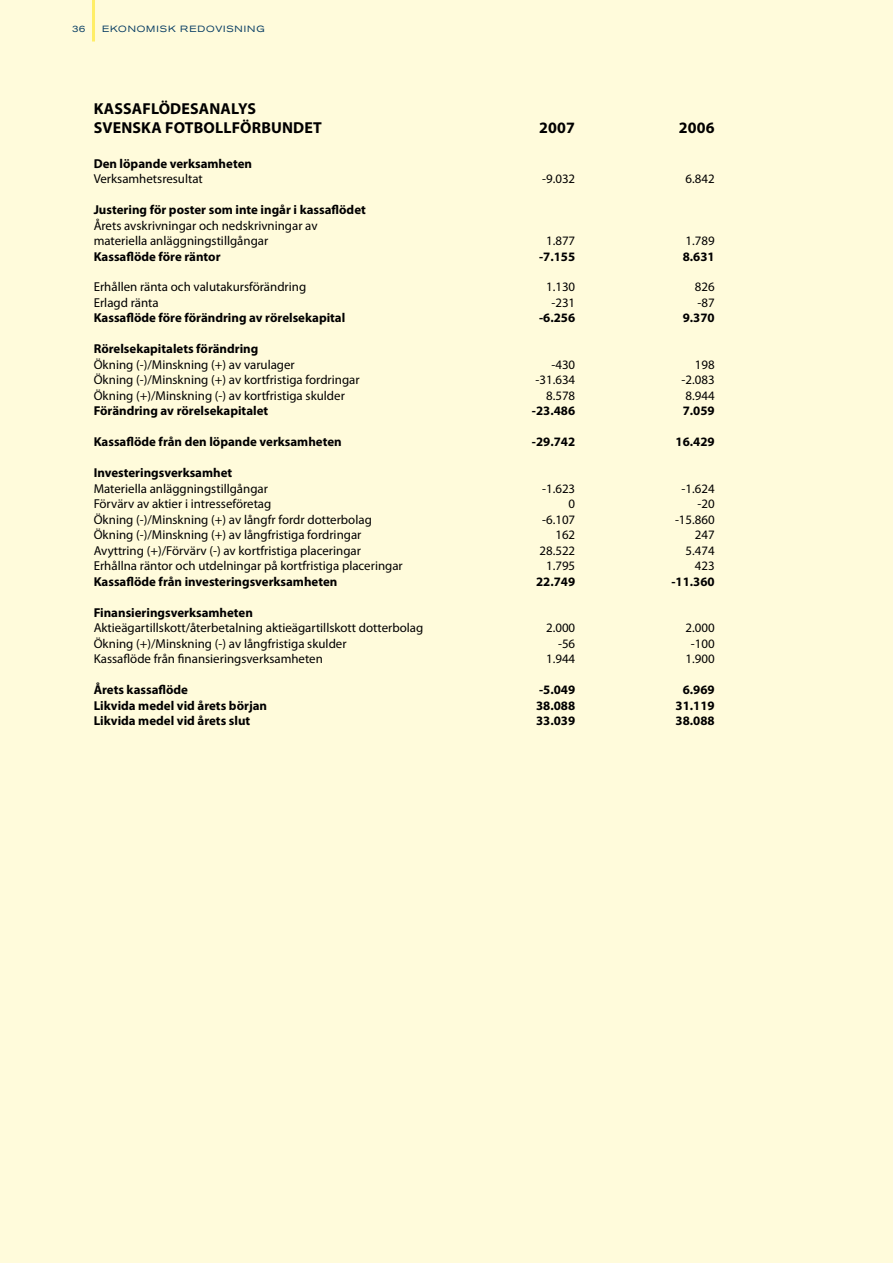
<style>
.page{position:relative;width:893px;height:1263px;background:#fffbdb}
.page>*{position:absolute;margin:0;border:0;box-sizing:border-box;transform-origin:0 0}
.t1{font:700 15.9px/19px "Myriad Pro";letter-spacing:.01em;color:#000}
.t2{font:12.9px/15.5px "Myriad Pro";color:#000}
.t3{font:700 12.9px "Myriad Pro";color:#000}
.t4{font:expanded 9px "Akzidenz Grotesk BE";letter-spacing:.095em;color:#043a62}
</style>
<div class="page">
<hr style="left:92px;top:0;width:3px;height:40px;background:#ffee67">
<p class="t4" style="left:72px;top:24px;width:14px">36</p>
<p class="t4" style="left:102px;top:24px;width:164px">EKONOMISK REDOVISNING</p>
<p class="t1" style="left:94px;top:99px;width:230px">KASSAFLÖDESANALYS<br>SVENSKA FOTBOLLFÖRBUNDET</p>
<p class="t1" style="left:539px;top:118px;width:37px">2007</p>
<p class="t1" style="left:679px;top:118px;width:37px">2006</p>
<p class="t3" style="left:94px;top:155px;width:160px">Den löpande verksamheten</p>
<p class="t2" style="left:94px;top:171px;width:111px">Verksamhetsresultat</p>
<p class="t2" style="left:542px;top:171px;width:35px">-9.032</p>
<p class="t2" style="left:686px;top:171px;width:31px">6.842</p>
<p class="t3" style="left:94px;top:201px;width:274px">Justering för poster som inte ingår i kassaflödet</p>
<p class="t2" style="left:94px;top:217px;width:225px">Årets avskrivningar och nedskrivningar av materiella anläggningstillgångar</p>
<p class="t2" style="left:546px;top:233px;width:31px">1.877</p>
<p class="t2" style="left:686px;top:233px;width:31px">1.789</p>
<p class="t3" style="left:94px;top:248px;width:128px">Kassaflöde före räntor</p>
<p class="t3" style="left:539px;top:248px;width:38px">-7.155</p>
<p class="t3" style="left:683px;top:248px;width:33px">8.631</p>
<p class="t2" style="left:94px;top:279px;width:214px">Erhållen ränta och valutakursförändring</p>
<p class="t2" style="left:546px;top:279px;width:31px">1.130</p>
<p class="t2" style="left:695px;top:279px;width:21px">826</p>
<p class="t2" style="left:94px;top:295px;width:67px">Erlagd ränta</p>
<p class="t2" style="left:551px;top:295px;width:25px">-231</p>
<p class="t2" style="left:697px;top:295px;width:19px">-87</p>
<p class="t3" style="left:94px;top:310px;width:253px">Kassaflöde före förändring av rörelsekapital</p>
<p class="t3" style="left:539px;top:310px;width:38px">-6.256</p>
<p class="t3" style="left:683px;top:310px;width:33px">9.370</p>
<p class="t3" style="left:94px;top:341px;width:166px">Rörelsekapitalets förändring</p>
<p class="t2" style="left:94px;top:357px;width:203px">Ökning (-)/Minskning (+) av varulager</p>
<p class="t2" style="left:551px;top:357px;width:25px">-430</p>
<p class="t2" style="left:695px;top:357px;width:21px">198</p>
<p class="t2" style="left:94px;top:372px;width:268px">Ökning (-)/Minskning (+) av kortfristiga fordringar</p>
<p class="t2" style="left:535px;top:372px;width:41px">-31.634</p>
<p class="t2" style="left:682px;top:372px;width:35px">-2.083</p>
<p class="t2" style="left:94px;top:388px;width:253px">Ökning (+)/Minskning (-) av kortfristiga skulder</p>
<p class="t2" style="left:546px;top:388px;width:31px">8.578</p>
<p class="t2" style="left:686px;top:388px;width:31px">8.944</p>
<p class="t3" style="left:94px;top:403px;width:176px">Förändring av rörelsekapitalet</p>
<p class="t3" style="left:532px;top:403px;width:45px">-23.486</p>
<p class="t3" style="left:683px;top:403px;width:33px">7.059</p>
<p class="t3" style="left:94px;top:433px;width:250px">Kassaflöde från den löpande verksamheten</p>
<p class="t3" style="left:532px;top:433px;width:45px">-29.742</p>
<p class="t3" style="left:676px;top:433px;width:41px">16.429</p>
<p class="t3" style="left:94px;top:464px;width:140px">Investeringsverksamhet</p>
<p class="t2" style="left:94px;top:480px;width:176px">Materiella anläggningstillgångar</p>
<p class="t2" style="left:542px;top:480px;width:35px">-1.623</p>
<p class="t2" style="left:682px;top:480px;width:35px">-1.624</p>
<p class="t2" style="left:94px;top:496px;width:179px">Förvärv av aktier i intresseföretag</p>
<p class="t2" style="left:569px;top:496px;width:8px">0</p>
<p class="t2" style="left:697px;top:496px;width:19px">-20</p>
<p class="t2" style="left:94px;top:511px;width:280px">Ökning (-)/Minskning (+) av långfr fordr dotterbolag</p>
<p class="t2" style="left:542px;top:511px;width:35px">-6.107</p>
<p class="t2" style="left:675px;top:511px;width:41px">-15.860</p>
<p class="t2" style="left:94px;top:527px;width:269px">Ökning (-)/Minskning (+) av långfristiga fordringar</p>
<p class="t2" style="left:555px;top:527px;width:21px">162</p>
<p class="t2" style="left:695px;top:527px;width:21px">247</p>
<p class="t2" style="left:94px;top:542px;width:269px">Avyttring (+)/Förvärv (-) av kortfristiga placeringar</p>
<p class="t2" style="left:539px;top:542px;width:37px">28.522</p>
<p class="t2" style="left:686px;top:542px;width:31px">5.474</p>
<p class="t2" style="left:94px;top:558px;width:311px">Erhållna räntor och utdelningar på kortfristiga placeringar</p>
<p class="t2" style="left:546px;top:558px;width:31px">1.795</p>
<p class="t2" style="left:695px;top:558px;width:21px">423</p>
<p class="t3" style="left:94px;top:573px;width:245px">Kassaflöde från investeringsverksamheten</p>
<p class="t3" style="left:536px;top:573px;width:41px">22.749</p>
<p class="t3" style="left:671px;top:573px;width:45px">-11.360</p>
<p class="t3" style="left:94px;top:604px;width:161px">Finansieringsverksamheten</p>
<p class="t2" style="left:94px;top:620px;width:331px">Aktieägartillskott/återbetalning aktieägartillskott dotterbolag</p>
<p class="t2" style="left:546px;top:620px;width:31px">2.000</p>
<p class="t2" style="left:686px;top:620px;width:31px">2.000</p>
<p class="t2" style="left:94px;top:635px;width:254px">Ökning (+)/Minskning (-) av långfristiga skulder</p>
<p class="t2" style="left:558px;top:635px;width:19px">-56</p>
<p class="t2" style="left:691px;top:635px;width:25px">-100</p>
<p class="t2" style="left:94px;top:651px;width:231px">Kassaflöde från finansieringsverksamheten</p>
<p class="t2" style="left:546px;top:651px;width:31px">1.944</p>
<p class="t2" style="left:686px;top:651px;width:31px">1.900</p>
<p class="t3" style="left:94px;top:681px;width:96px">Årets kassaflöde</p>
<p class="t3" style="left:539px;top:681px;width:38px">-5.049</p>
<p class="t3" style="left:683px;top:681px;width:33px">6.969</p>
<p class="t3" style="left:94px;top:697px;width:175px">Likvida medel vid årets början</p>
<p class="t3" style="left:536px;top:697px;width:41px">38.088</p>
<p class="t3" style="left:676px;top:697px;width:41px">31.119</p>
<p class="t3" style="left:94px;top:712px;width:158px">Likvida medel vid årets slut</p>
<p class="t3" style="left:536px;top:712px;width:41px">33.039</p>
<p class="t3" style="left:676px;top:712px;width:41px">38.088</p>
</div>
